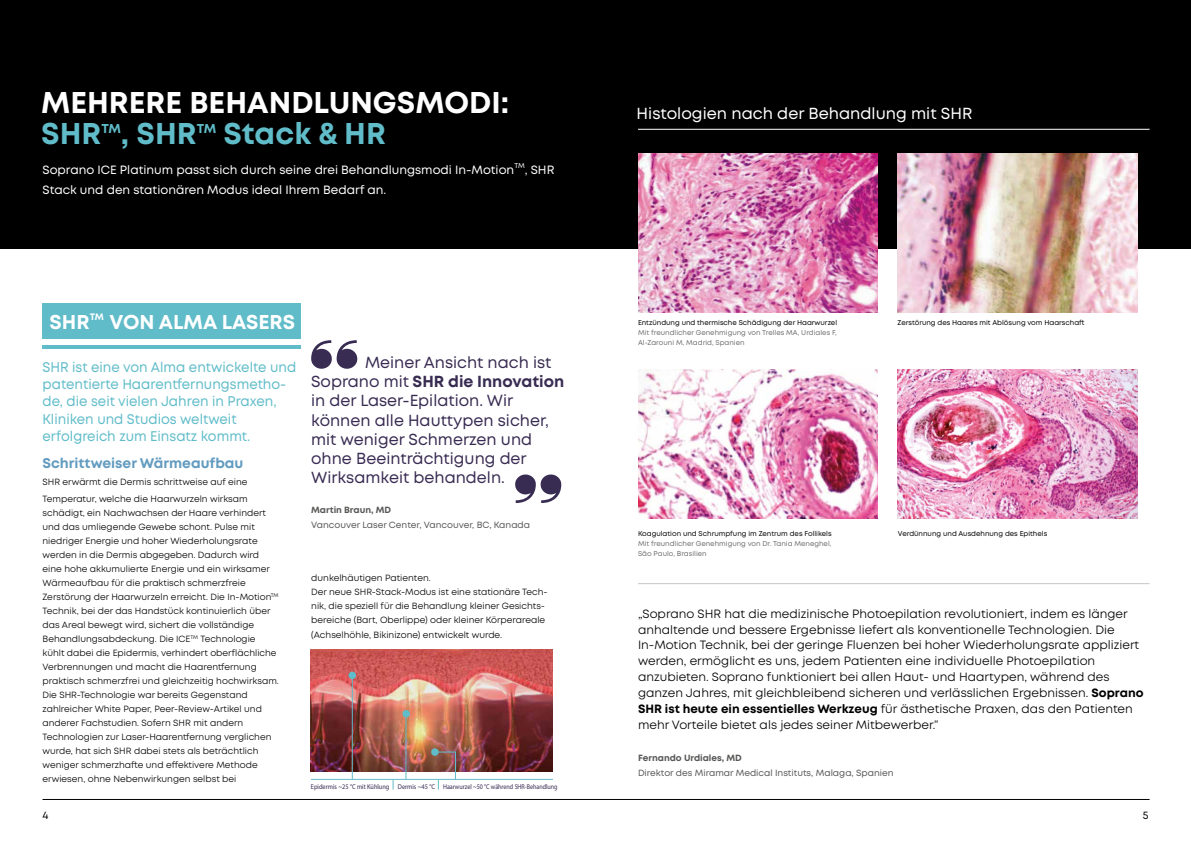
<style>
.page{position:relative;width:1191px;height:842px;background:#fff}
.page>*{position:absolute;margin:0;border:0;box-sizing:border-box;transform-origin:0 0}
.t1{font:700 30px "Mont";color:#fff}
.t2{font:700 30px "Mont";color:#60bcc9}
.t3{font:700 20px "Mont";color:#fff}
.t4{font:16px/19.2px "Mont";color:#392c53}
.t5{font:16px "Mont";color:#fff}
.t6{font:14px/17.3px "Mont";color:#60bcc9;scale:.95 1}
.t7{font:700 14px "Mont";color:#639cc0}
.t8{font:700 12.8px "Mont";color:#60bcc9}
.t9{font:12px/15.9px "Mont";color:#000}
.t10{font:12px "Mont";color:#fff}
.t11{font:11px "Mont";color:#000}
.t12{font:9px/14px "Mont";color:#000}
.t13{font:9px "Mont";color:#575756}
.t14{font:700 9px "Mont";color:#575756}
.t15{font:7px "Mont";color:#000}
.t16{font:7px/10px "Mont";color:#706f6f}
.t17{font:7px "Myriad Pro";color:#392c53;scale:.9 1}
.t18{font:7px "Mont";color:#fff}
.s1{font-weight:700}
</style>
<div class="page">
<div style="left:0;top:0;width:1191px;height:249px;background:#000"></div>
<hr style="left:43px;top:799px;width:1106px;height:1px;background:#000">
<div style="left:43px;top:304px;width:258px;height:35px;background:#60bcc9"></div>
<hr style="left:43px;top:345px;width:258px;height:4px;background:#60bcc9">
<img style="left:310px;top:649px;width:243px;height:123px">
<div style="left:348px;top:672px;width:8px;height:7px;background:#60bcc9;border-radius:50%"></div>
<hr style="left:352px;top:675px;width:1px;height:104px;background:#60bcc9">
<hr style="left:405px;top:716px;width:1px;height:63px;background:#60bcc9">
<div style="left:402px;top:710px;width:8px;height:7px;background:#60bcc9;border-radius:50%"></div>
<div style="left:431px;top:748px;width:8px;height:8px;background:#60bcc9;border-radius:50%"></div>
<svg style="left:311px;top:340px;width:46px;height:29px"></svg>
<img style="left:638px;top:369px;width:239px;height:150px">
<img style="left:897px;top:369px;width:240px;height:150px">
<svg style="left:436px;top:751px;width:20px;height:38px"></svg>
<hr style="left:311px;top:779px;width:242px;height:1px;background:#60bcc9">
<img style="left:638px;top:154px;width:239px;height:158px">
<img style="left:897px;top:154px;width:240px;height:158px">
<hr style="left:638px;top:129px;width:511px;height:1px;background:#fff">
<hr style="left:638px;top:583px;width:511px;height:1px;background:#c6c6c6">
<svg style="left:515px;top:474px;width:46px;height:29px"></svg>
<h1 class="t1" style="left:41px;top:83px;width:469px">MEHRERE BEHANDLUNGSMODI:</h1>
<h1 class="t2" style="left:41px;top:114px;width:62px">SHR</h1>
<h3 class="t8" style="left:101px;top:120px;width:21px">TM</h3>
<h1 class="t2" style="left:121px;top:114px;width:77px">, SHR</h1>
<h3 class="t8" style="left:197px;top:120px;width:21px">TM</h3>
<h1 class="t2" style="left:223px;top:114px;width:164px">Stack &amp; HR</h1>
<h3 class="t10" style="left:43px;top:162px;width:473px">Soprano ICE Platinum passt sich durch seine drei Behandlungsmodi In-Motion</h3>
<p class="t18" style="left:514px;top:161px;width:12px">TM</p>
<h3 class="t10" style="left:525px;top:162px;width:31px">, SHR</h3>
<h3 class="t10" style="left:43px;top:182px;width:345px">Stack und den stationären Modus ideal Ihrem Bedarf an.</h3>
<h2 class="t3" style="left:50px;top:309px;width:247px">SHR<sup>TM</sup> VON ALMA LASERS</h2>
<h3 class="t6" style="left:43px;top:358px;width:269px">SHR ist eine von Alma entwickelte und patentierte Haarentfernungsmetho&shy;de, die seit vielen Jahren in Praxen, Kliniken und Studios weltweit erfolgreich zum Einsatz kommt.</h3>
<h3 class="t7" style="left:43px;top:454px;width:202px">Schrittweiser Wärmeaufbau</h3>
<p class="t12" style="left:43px;top:473px;width:207px;line-height:17px">SHR erwärmt die Dermis schrittweise auf eine<br>Temperatur, welche die Haarwurzeln wirksam</p>
<p class="t12" style="left:43px;top:506px;width:238px">schädigt, ein Nachwachsen der Haare verhindert und das umliegende Gewebe schont. Pulse mit niedriger Energie und hoher Wiederholungsrate werden in die Dermis abgegeben. Dadurch wird eine hohe akkumulierte Energie und ein wirksamer Wärmeaufbau für die praktisch schmerzfreie Zerstörung der Haarwurzeln erreicht. Die In-Motion<sup>TM </sup>Technik, bei der das Handstück kontinuierlich über das Areal bewegt wird, sichert die vollständige Behandlungsabdeckung. Die ICE<sup>TM</sup> Technologie kühlt dabei die Epidermis, verhindert oberflächliche Verbrennungen und macht die Haarentfernung praktisch schmerzfrei und gleichzeitig hochwirksam.<br>Die SHR-Technologie war bereits Gegenstand zahlreicher White Paper, Peer-Review-Artikel und anderer Fachstudien. Sofern SHR mit andern Technologien zur Laser-Haarentfernung verglichen wurde, hat sich SHR dabei stets als beträchtlich weniger schmerzhafte und effektivere Methode erwiesen, ohne Nebenwirkungen selbst bei</p>
<h3 class="t4" style="left:311px;top:353px;width:254px;text-indent:54px">Meiner Ansicht nach ist<br>Soprano mit <span class="s1">SHR die Innovation </span>in der Laser-Epilation. Wir können alle Hauttypen sicher, mit weniger Schmerzen und ohne Beeinträchtigung der<br>Wirksamkeit behandeln.</h3>
<p class="t14" style="left:311px;top:504px;width:82px">Martin Braun, MD</p>
<p class="t13" style="left:311px;top:519px;width:220px">Vancouver Laser Center, Vancouver, BC, Kanada</p>
<p class="t12" style="left:311px;top:571px;width:238px">dunkelhäutigen Patienten.<br>Der neue SHR-Stack-Modus ist eine stationäre Tech&shy;nik, die speziell für die Behandlung kleiner Gesichts&shy;bereiche (Bart, Oberlippe) oder kleiner Körperareale (Achselhöhle, Bikinizone) entwickelt wurde.</p>
<p class="t17" style="left:311px;top:782px;width:276px">Epidermis ~25 °C mit Kühlung Dermis ~45 °C Haarwurzel ~50 °C während SHR-Behandlung</p>
<h3 class="t5" style="left:636px;top:103px;width:337px">Histologien nach der Behandlung mit SHR</h3>
<p class="t15" style="left:638px;top:318px;width:201px">Entzündung und thermische Schädigung der Haarwurzel</p>
<p class="t16" style="left:638px;top:327px;width:200px">Mit freundlicher Genehmigung von Trelles MA, Urdiales F,<br>Al-Zarouni M, Madrid, Spanien</p>
<p class="t15" style="left:897px;top:318px;width:188px">Zerstörung des Haares mit Ablösung vom Haarschaft</p>
<p class="t15" style="left:638px;top:529px;width:195px">Koagulation und Schrumpfung im Zentrum des Follikels</p>
<p class="t15" style="left:898px;top:529px;width:151px">Verdünnung und Ausdehnung des Epithels</p>
<p class="t16" style="left:638px;top:538px;width:195px">Mit freundlicher Genehmigung von Dr. Tania Meneghel,<br>São Paulo, Brasilien</p>
<p class="t9" style="left:638px;top:606px;width:507px">„Soprano SHR hat die medizinische Photoepilation revolutioniert, indem es länger anhaltende und bessere Ergebnisse liefert als konventionelle Technologien. Die In-Motion Technik, bei der geringe Fluenzen bei hoher Wiederholungsrate appliziert werden, ermöglicht es uns, jedem Patienten eine individuelle Photoepilation anzubieten. Soprano funktioniert bei allen Haut- und Haartypen, während des ganzen Jahres, mit gleichbleibend sicheren und verlässlichen Ergebnissen. <span class="s1">Soprano SHR ist heute ein essentielles Werkzeug</span> für ästhetische Praxen, das den Patienten mehr Vorteile bietet als jedes seiner Mitbewerber.“</p>
<p class="t14" style="left:638px;top:751px;width:105px">Fernando Urdiales, MD</p>
<p class="t13" style="left:638px;top:767px;width:257px">Direktor des Miramar Medical Instituts, Malaga, Spanien</p>
<p class="t11" style="left:43px;top:808px;width:7px">4</p>
<p class="t11" style="left:1142px;top:808px;width:7px">5</p>
</div>
